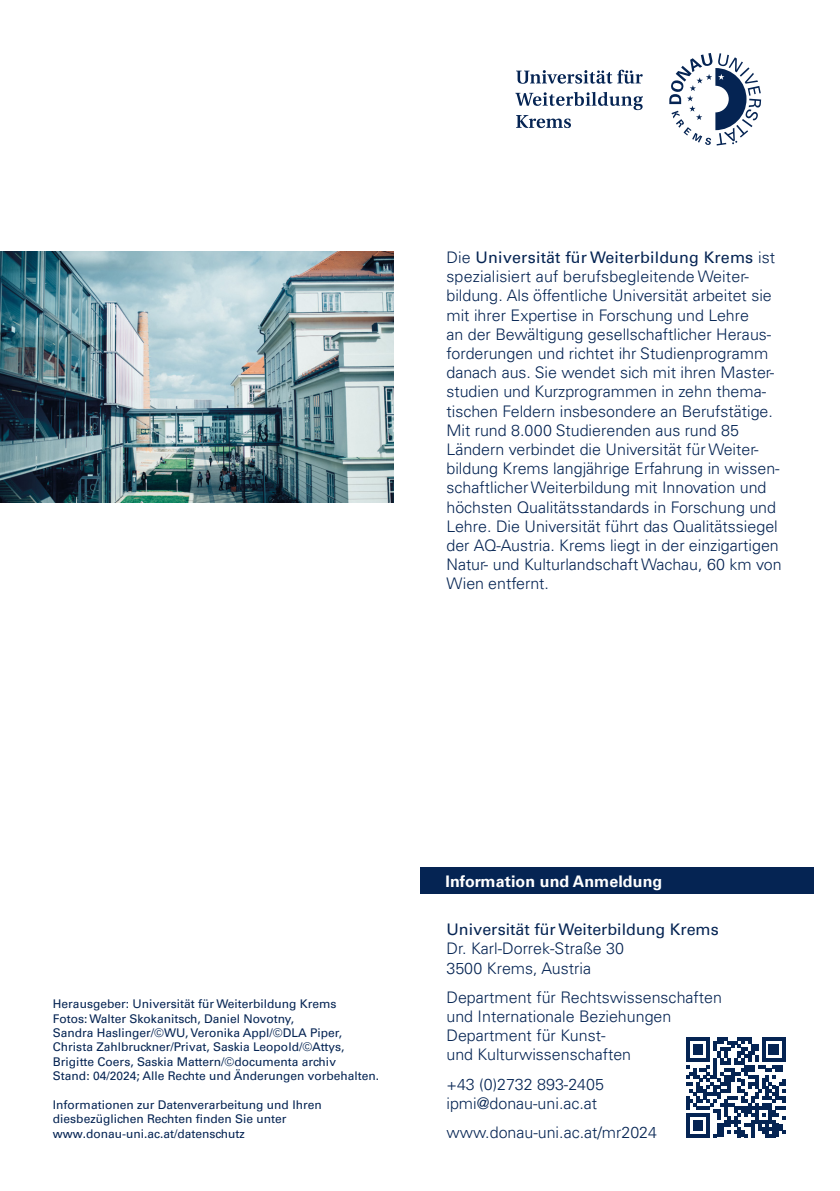
<style>
.page{position:relative;width:840px;height:1191px;background:#fff}
.page>*{position:absolute;margin:0;border:0;box-sizing:border-box;transform-origin:0 0}
.Fließtext{font:300 16px/19.2px "Univers LT Pro 45";color:#052453}
.Fließtext-2{font:16px "Univers LT Pro 55 Roman";color:#052453}
.Zwischentitel_Balken_weiß{font:700 16px "Univers LT Pro 65";letter-spacing:.005em;color:#fff}
.Impressum{font:12px/14.4px "Univers LT Pro 55 Roman";color:#052453}
.s1{font-family:"Univers LT Pro 55 Roman";font-weight:400}
</style>
<div class="page">
<hr style="left:839px;top:397px;width:1px;height:278px;background:#9cc3e1">
<svg style="left:669px;top:53px;width:91px;height:92px"></svg>
<svg style="left:516px;top:70px;width:126px;height:14px"></svg>
<svg style="left:515px;top:92px;width:127px;height:36px"></svg>
<img style="left:0;top:251px;width:393px;height:252px">
<svg style="left:686px;top:1037px;width:99px;height:100px"></svg>
<div style="left:420px;top:867px;width:393px;height:27px;background:#052453"></div>
<p class="Fließtext" style="left:446px;top:247px;width:336px">Die <span class="s1">Universität für Weiterbildung Krems</span> ist spezialisiert auf berufsbegleitende Weiter&shy;bildung. Als öffentliche Universität arbeitet sie mit ihrer Expertise in Forschung und Lehre<br>an der Bewältigung gesellschaftlicher Heraus&shy;forderungen und richtet ihr Studienprogramm danach aus. Sie wendet sich mit ihren Master&shy;studien und Kurzprogrammen in zehn thema&shy;tischen Feldern insbesondere an Berufstätige.<br>Mit rund 8.000 Studierenden aus rund 85<br>Ländern verbindet die Universität für Weiter&shy;bildung Krems langjährige Erfahrung in wissen&shy;schaftlicher Weiterbildung mit Innovation und höchsten Qualitätsstandards in Forschung und Lehre. Die Universität führt das Qualitätssiegel der AQ-Austria. Krems liegt in der einzigartigen Natur- und Kulturlandschaft Wachau, 60 km von Wien entfernt.</p>
<p class="Impressum" style="left:53px;top:996px;width:285px">Herausgeber: Universität für Weiterbildung Krems</p>
<p class="Impressum" style="left:53px;top:1010px;width:293px">Fotos: Walter Skokanitsch, Daniel Novotny,<br>Sandra Haslinger/©WU, Veronika Appl/©DLA Piper, Christa Zahlbruckner/Privat, Saskia Leopold/©Attys, Brigitte Coers, Saskia Mattern/©documenta archiv</p>
<p class="Impressum" style="left:53px;top:1068px;width:327px">Stand: 04/2024; Alle Rechte und Änderungen vorbehalten.</p>
<p class="Impressum" style="left:53px;top:1097px;width:270px">Informationen zur Datenverarbeitung und Ihren -diesbezüglichen Rechten finden Sie unter www.donau-uni.ac.at/datenschutz</p>
<p class="Zwischentitel_Balken_weiß" style="left:445px;top:869px;width:218px">Information und Anmeldung</p>
<p class="Fließtext-2" style="left:446px;top:918px;width:273px">Universität für Weiterbildung Krems</p>
<p class="Fließtext" style="left:446px;top:938px;width:179px">Dr. Karl-Dorrek-Straße 30</p>
<p class="Fließtext" style="left:446px;top:958px;width:146px">3500 Krems, Austria</p>
<p class="Fließtext" style="left:446px;top:987px;width:277px">Department für Rechtswissenschaften</p>
<p class="Fließtext" style="left:446px;top:1006px;width:226px">und Internationale Beziehungen</p>
<p class="Fließtext" style="left:446px;top:1025px;width:160px">Department für Kunst-</p>
<p class="Fließtext" style="left:446px;top:1044px;width:186px">und Kulturwissenschaften</p>
<p class="Fließtext" style="left:446px;top:1074px;width:159px">+43 (0)2732 893-2405</p>
<p class="Fließtext" style="left:446px;top:1093px;width:152px">ipmi@donau-uni.ac.at</p>
<p class="Fließtext" style="left:446px;top:1122px;width:212px">www.donau-uni.ac.at/mr2024</p>
</div>
